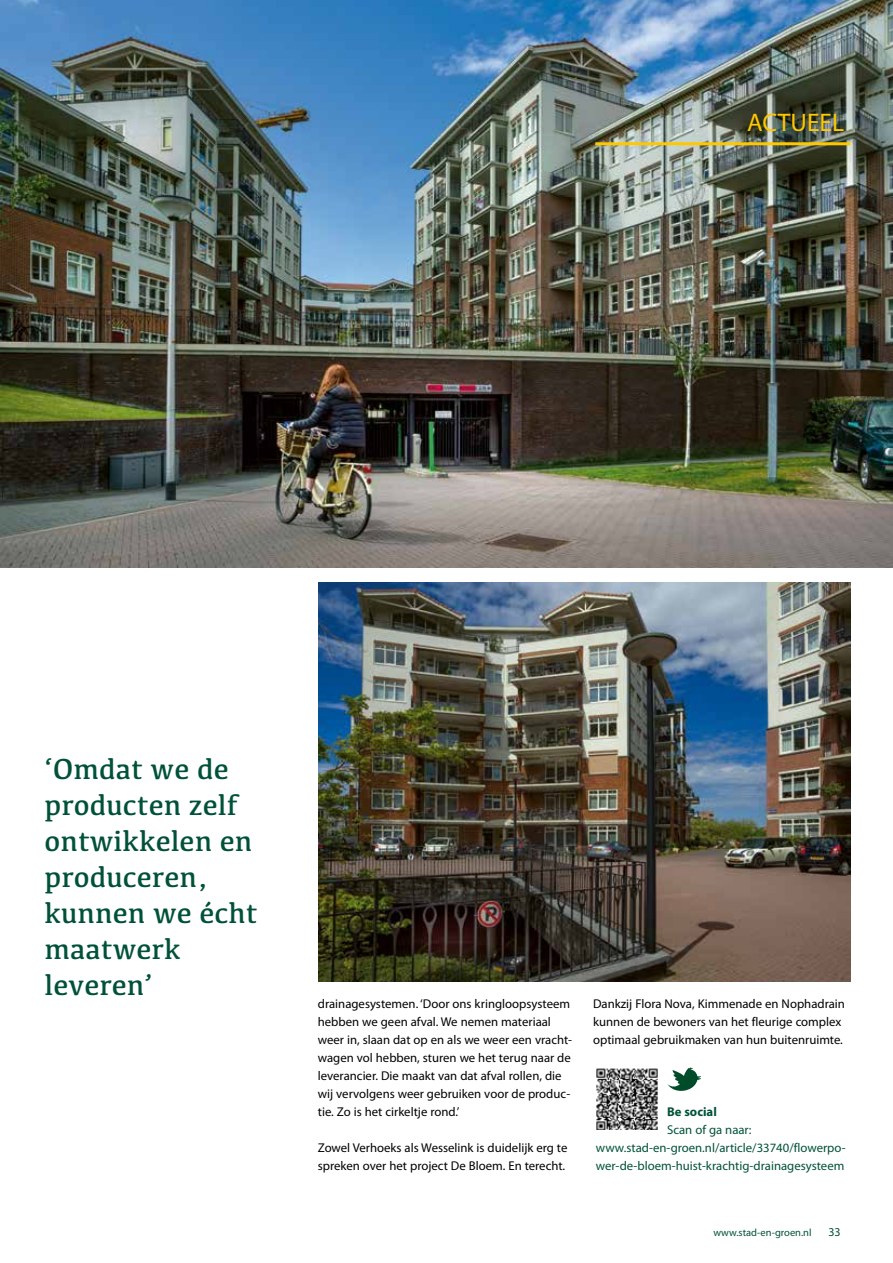
<style>
.page{position:relative;width:893px;height:1263px;background:#fff}
.page>*{position:absolute;margin:0;border:0;box-sizing:border-box;transform-origin:0 0}
.t1{font:30px/36px "Kefa";color:#005139}
.t2{font:25.5px "Myriad Pro";color:#fec800}
.t3{font:12.75px/18px "Myriad Pro";color:#000}
.t4{font:12.75px/18px "Myriad Pro";color:#005139}
.t5{font:700 12.75px "Myriad Pro";color:#005139}
.t6{font:12px "Myriad Pro";color:#005139}
.t7{font:10.5px "Myriad Pro";color:#005139}
</style>
<div class="page">
<img style="left:596px;top:1068px;width:62px;height:62px">
<svg style="left:668px;top:1067px;width:32px;height:24px"></svg>
<img style="left:319px;top:582px;width:531px;height:399px">
<img style="left:0;top:0;width:893px;height:567px">
<hr style="left:595px;top:142px;width:255px;height:3px;background:#fec800">
<h2 class="t2" style="left:747px;top:107px;width:99px">ACTUEEL</h2>
<h1 class="t1" style="left:45px;top:750px;width:215px">‘Omdat we de producten zelf ontwikkelen en produceren, kunnen we écht maatwerk leveren’</h1>
<p class="t3" style="left:318px;top:995px;width:256px">drainagesystemen. ‘Door ons kringloopsysteem hebben we geen afval. We nemen materiaal weer in, slaan dat op en als we weer een vracht&shy;wagen vol hebben, sturen we het terug naar de leverancier. Die maakt van dat afval rollen, die wij vervolgens weer gebruiken voor de produc&shy;tie. Zo is het cirkeltje rond.’</p>
<p class="t3" style="left:318px;top:1139px;width:251px">Zowel Verhoeks als Wesselink is duidelijk erg te spreken over het project De Bloem. En terecht.</p>
<p class="t3" style="left:593px;top:995px;width:253px">Dankzij Flora Nova, Kimmenade en Nophadrain kunnen de bewoners van het fleurige complex optimaal gebruikmaken van hun buitenruimte.</p>
<p class="t5" style="left:667px;top:1103px;width:51px">Be social</p>
<p class="t4" style="left:596px;top:1121px;width:251px;text-indent:71px">Scan of ga naar: www.stad-en-groen.nl/article/33740/flowerpo&shy;wer-de-bloem-huist-krachtig-drainagesysteem</p>
<p class="t7" style="left:713px;top:1226px;width:100px">www.stad-en-groen.nl</p>
<p class="t6" style="left:828px;top:1224px;width:14px">33</p>
</div>
